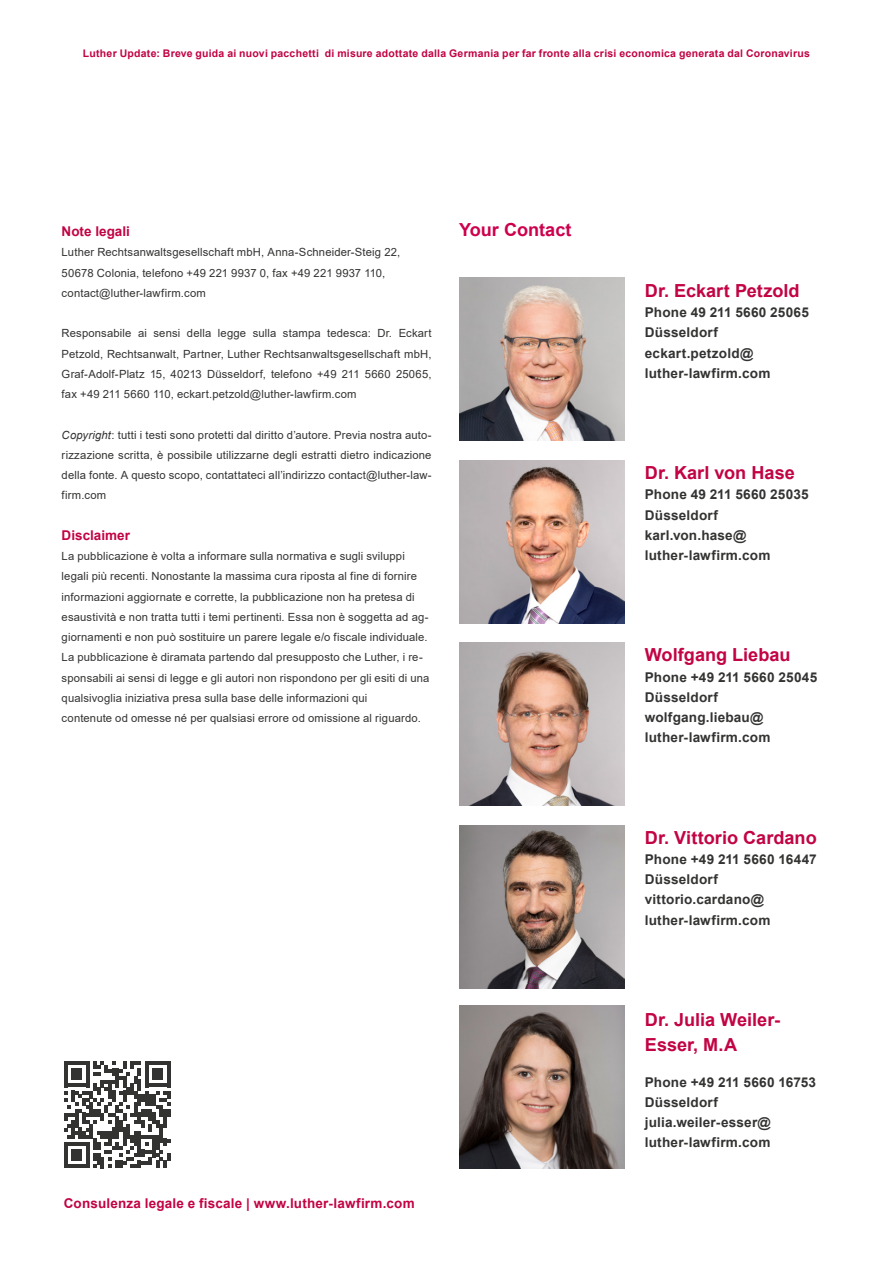
<style>
.page{position:relative;width:893px;height:1263px;background:#fff}
.page>*{position:absolute;margin:0;border:0;box-sizing:border-box;transform-origin:0 0}
.t1{font:700 18px/25.5px "Arial";color:#c20344}
.t2{font:700 18px "Arial";color:#cd004d}
.t3{font:700 13.5px/20.2px "Arial";letter-spacing:.015em;color:#333332}
.t4{font:700 13.5px "Arial";letter-spacing:.01em;color:#c20344}
.t5{font:11.25px/20.2px "Arial";letter-spacing:.015em;color:#333332}
.t6{font:700 10.5px "Arial";letter-spacing:.02em;color:#c20344}
.s1{font-style:italic}
</style>
<div class="page">
<svg style="left:64px;top:1061px;width:107px;height:107px"></svg>
<img style="left:460px;top:461px;width:165px;height:163px">
<img style="left:460px;top:643px;width:165px;height:163px">
<img style="left:460px;top:825px;width:165px;height:163px">
<img style="left:460px;top:1005px;width:165px;height:163px">
<svg style="left:460px;top:277px;width:165px;height:163px;background:#b6a69f"></svg>
<p class="t6" style="left:83px;top:46px;width:728px">Luther Update: Breve guida ai nuovi pacchetti di misure adottate dalla Germania per far fronte alla crisi economica generata dal Coronavirus</p>
<p class="t4" style="left:62px;top:222px;width:70px">Note legali</p>
<h1 class="t2" style="left:459px;top:217px;width:114px">Your Contact</h1>
<p class="t5" style="left:62px;top:242px;width:340px">Luther Rechtsanwaltsgesellschaft mbH, Anna-Schneider-Steig 22,<br>50678 Colonia, telefono +49 221 9937 0, fax +49 221 9937 110, contact@luther-lawfirm.com</p>
<p class="t5" style="left:62px;top:323px;width:371px;text-align:justify">Responsabile ai sensi della legge sulla stampa tedesca: Dr. Eckart Petzold, Rechtsanwalt, Partner, Luther Rechtsanwaltsgesellschaft mbH, Graf-Adolf-Platz 15, 40213 Düsseldorf, telefono +49 211 5660 25065, fax +49 211 5660 110, eckart.petzold@luther-lawfirm.com</p>
<p class="t5" style="left:62px;top:424px;width:371px;text-align:justify"><span class="s1">Copyright</span>: tutti i testi sono protetti dal diritto d’autore. Previa nostra auto&shy;rizzazione scritta, è possibile utilizzarne degli estratti dietro indicazione della fonte. A questo scopo, contattateci all’indirizzo contact@luther-law&shy;firm.com</p>
<p class="t4" style="left:62px;top:526px;width:70px">Disclaimer</p>
<p class="t5" style="left:62px;top:546px;width:369px">La pubblicazione è volta a informare sulla normativa e sugli sviluppi legali più recenti. Nonostante la massima cura riposta al fine di fornire informazioni aggiornate e corrette, la pubblicazione non ha pretesa di esaustività e non tratta tutti i temi pertinenti. Essa non è soggetta ad ag&shy;giornamenti e non può sostituire un parere legale e/o fiscale individuale.<br>La pubblicazione è diramata partendo dal presupposto che Luther, i re&shy;sponsabili ai sensi di legge e gli autori non rispondono per gli esiti di una qualsivoglia iniziativa presa sulla base delle informazioni qui<br>contenute od omesse né per qualsiasi errore od omissione al riguardo.</p>
<p class="t4" style="left:64px;top:1194px;width:352px">Consulenza legale e fiscale | www.luther-lawfirm.com</p>
<h1 class="t1" style="left:645px;top:278px;width:156px">Dr. Eckart Petzold</h1>
<p class="t3" style="left:645px;top:302px;width:166px">Phone 49 211 5660 25065<br>Düsseldorf eckart.petzold@ luther-lawfirm.com</p>
<h1 class="t1" style="left:645px;top:460px;width:151px">Dr. Karl von Hase</h1>
<p class="t3" style="left:645px;top:485px;width:165px">Phone 49 211 5660 25035<br>Düsseldorf karl.von.hase@ luther-lawfirm.com</p>
<h1 class="t1" style="left:645px;top:642px;width:147px">Wolfgang Liebau</h1>
<p class="t3" style="left:645px;top:667px;width:174px">Phone +49 211 5660 25045<br>Düsseldorf wolfgang.liebau@ luther-lawfirm.com</p>
<h1 class="t1" style="left:645px;top:825px;width:173px">Dr. Vittorio Cardano</h1>
<p class="t3" style="left:645px;top:849px;width:173px">Phone +49 211 5660 16447<br>Düsseldorf vittorio.cardano@ luther-lawfirm.com</p>
<h1 class="t1" style="left:645px;top:1007px;width:137px">Dr. Julia Weiler-<br>Esser, M.A</h1>
<p class="t3" style="left:645px;top:1072px;width:173px">Phone +49 211 5660 16753<br>Düsseldorf julia.weiler-esser@ luther-lawfirm.com</p>
</div>
